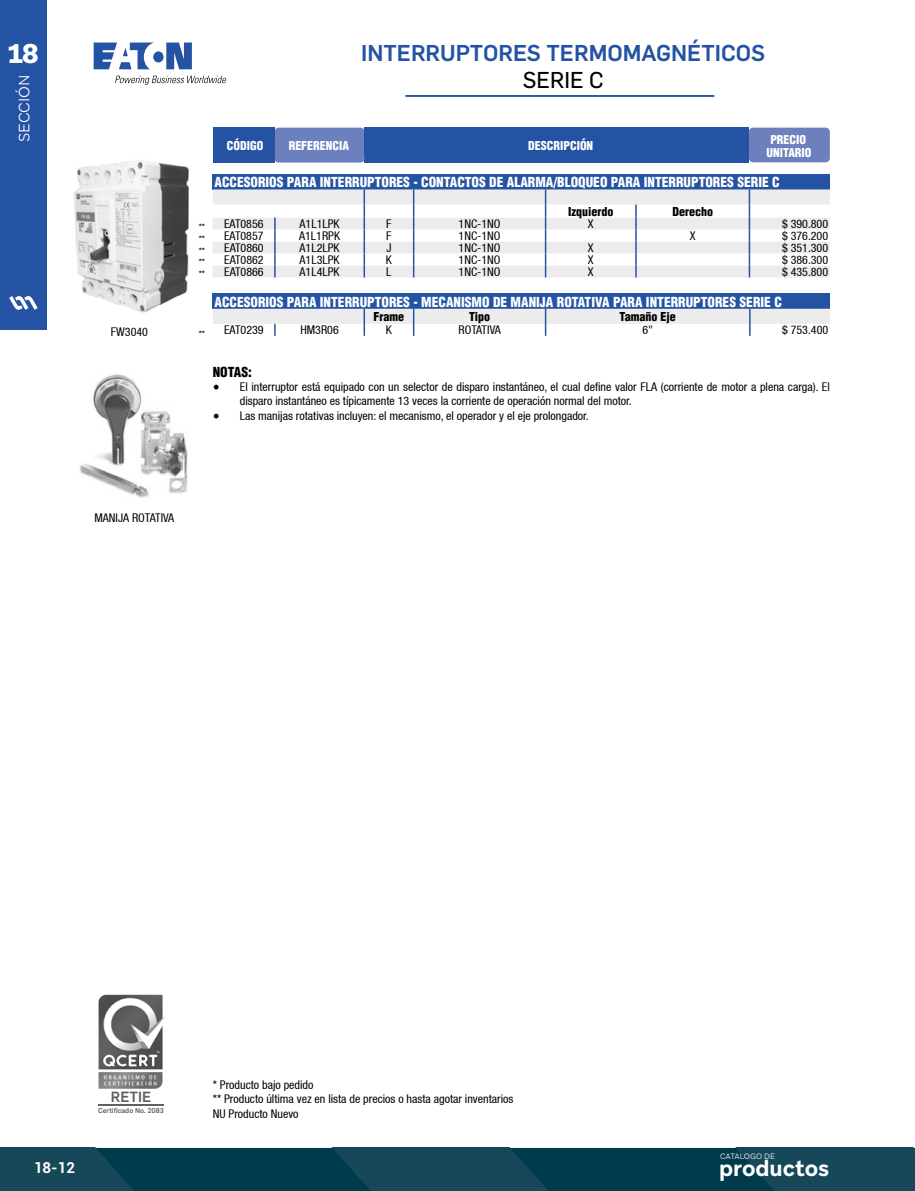
<style>
.page{position:relative;width:915px;height:1191px;background:#fff}
.page>*{position:absolute;margin:0;border:0;box-sizing:border-box;transform-origin:0 0}
.t1{font:900 27px "Aribau Grotesk";color:#fff}
.t2{font:500 22.5px "Flama";color:#2353a2}
.t3{font:22.5px "Flama Basic";color:#000}
.t4{font:700 22.2px "Aribau Grotesk";color:#fff}
.t5{font:300 15px "Aribau Grotesk";color:#fff}
.t6{font:700 15px "Roboto";color:#fff}
.t7{font:500 14.55px "Flama";color:#616160}
.t8{font:900 condensed 13.5px "Helvetica";color:#fff}
.t9{font:900 condensed 13.5px "Helvetica";color:#000}
.t10{font:condensed 12px/14.4px "Helvetica 57";color:#000}
.t11{font:900 condensed 12px "Helvetica";color:#000}
.t12{font:900 condensed 11.85px/12.6px "Helvetica";color:#fff;text-align:center}
.t13{font:condensed 9px/11.9px "Helvetica 57";color:#000;text-align:justify}
.t14{font:300 7.8px "Aribau Grotesk";letter-spacing:-.005em;color:#fff}
.t15{font:500 7.05px "Flama";color:#616160}
.s1{font-family:"Minion Pro";font-stretch:normal;font-size:18px}
</style>
<div class="page">
<svg style="left:94px;top:43px;width:98px;height:26px"></svg>
<svg style="left:115px;top:76px;width:111px;height:9px"></svg>
<hr style="left:405px;top:95px;width:309px;height:2px;background:#2353a2">
<div style="left:0;top:0;width:47px;height:330px;background:#2353a2"></div>
<svg style="left:9px;top:296px;width:29px;height:14px"></svg>
<svg style="left:0;top:1147px;width:914px;height:44px;background:#0d4355"></svg>
<div style="left:213px;top:174px;width:616px;height:15px;background:#2353a2"></div>
<svg style="left:213px;top:189px;width:616px;height:88px;fill:#ececec"></svg>
<svg style="left:274px;top:218px;width:1px;height:59px"></svg>
<svg style="left:363px;top:189px;width:2px;height:88px"></svg>
<svg style="left:413px;top:189px;width:1px;height:88px"></svg>
<svg style="left:544px;top:189px;width:2px;height:88px"></svg>
<svg style="left:635px;top:205px;width:1px;height:72px"></svg>
<svg style="left:748px;top:189px;width:2px;height:88px"></svg>
<div style="left:213px;top:294px;width:616px;height:15px;background:#2353a2"></div>
<svg style="left:213px;top:309px;width:616px;height:27px"></svg>
<img style="left:73px;top:160px;width:116px;height:153px">
<img style="left:98px;top:994px;width:68px;height:95px">
<hr style="left:98px;top:1104px;width:66px;height:2px;background:#616160">
<img style="left:80px;top:374px;width:108px;height:124px">
<div style="left:274px;top:128px;width:90px;height:34px;background:#6c80be;border-radius:4px"></div>
<div style="left:364px;top:128px;width:384px;height:34px;background:#2353a2"></div>
<div style="left:213px;top:128px;width:61px;height:34px;background:#2353a2"></div>
<div style="left:748px;top:128px;width:81px;height:34px;background:#6c80be;border-radius:4px"></div>
<h1 class="t1" style="left:8px;top:36px;width:33px">18</h1>
<p class="t5" style="left:15px;top:142px;width:69px;rotate:-90deg">SECCIÓN</p>
<p class="t10" style="left:111px;top:325px;width:39px">FW3040</p>
<h2 class="t2" style="left:361px;top:37px;width:405px">INTERRUPTORES TERMOMAGNÉTICOS</h2>
<h2 class="t3" style="left:522px;top:65px;width:82px">SERIE C</h2>
<p class="t13" style="left:199px;top:220px;width:8px">** ** ** ** **</p>
<p class="t13" style="left:199px;top:328px;width:8px">**</p>
<p class="t12" style="left:227px;top:139px;width:38px">CÓDIGO</p>
<p class="t12" style="left:288px;top:139px;width:62px">REFERENCIA</p>
<p class="t12" style="left:528px;top:139px;width:66px">DESCRIPCIÓN</p>
<p class="t12" style="left:766px;top:134px;width:47px">PRECIO<br>UNITARIO</p>
<p class="t8" style="left:214px;top:174px;width:566px">ACCESORIOS PARA INTERRUPTORES - CONTACTOS DE ALARMA/BLOQUEO PARA INTERRUPTORES SERIE C</p>
<p class="t11" style="left:568px;top:204px;width:47px">Izquierdo</p>
<p class="t11" style="left:672px;top:204px;width:42px">Derecho</p>
<p class="t10" style="left:224px;top:216px;width:41px">EAT0856</p>
<p class="t10" style="left:299px;top:216px;width:41px">A1L1LPK</p>
<p class="t10" style="left:386px;top:216px;width:7px">F</p>
<p class="t10" style="left:458px;top:216px;width:43px">1NC-1NO</p>
<p class="t10" style="left:587px;top:216px;width:7px">X</p>
<p class="t10" style="left:781px;top:216px;width:48px">$ 390.800</p>
<p class="t10" style="left:224px;top:228px;width:41px">EAT0857</p>
<p class="t10" style="left:299px;top:228px;width:42px">A1L1RPK</p>
<p class="t10" style="left:386px;top:228px;width:7px">F</p>
<p class="t10" style="left:458px;top:228px;width:43px">1NC-1NO</p>
<p class="t10" style="left:689px;top:228px;width:7px">X</p>
<p class="t10" style="left:781px;top:228px;width:48px">$ 376.200</p>
<p class="t10" style="left:224px;top:240px;width:41px">EAT0860</p>
<p class="t10" style="left:299px;top:240px;width:41px">A1L2LPK</p>
<p class="t10" style="left:386px;top:240px;width:7px">J</p>
<p class="t10" style="left:458px;top:240px;width:43px">1NC-1NO</p>
<p class="t10" style="left:587px;top:240px;width:7px">X</p>
<p class="t10" style="left:781px;top:240px;width:48px">$ 351.300</p>
<p class="t10" style="left:224px;top:252px;width:41px">EAT0862</p>
<p class="t10" style="left:299px;top:252px;width:41px">A1L3LPK</p>
<p class="t10" style="left:386px;top:252px;width:7px">K</p>
<p class="t10" style="left:458px;top:252px;width:43px">1NC-1NO</p>
<p class="t10" style="left:587px;top:252px;width:7px">X</p>
<p class="t10" style="left:781px;top:252px;width:48px">$ 386.300</p>
<p class="t10" style="left:224px;top:264px;width:41px">EAT0866</p>
<p class="t10" style="left:299px;top:264px;width:41px">A1L4LPK</p>
<p class="t10" style="left:386px;top:264px;width:7px">L</p>
<p class="t10" style="left:458px;top:264px;width:43px">1NC-1NO</p>
<p class="t10" style="left:587px;top:264px;width:7px">X</p>
<p class="t10" style="left:781px;top:264px;width:48px">$ 435.800</p>
<p class="t8" style="left:214px;top:293px;width:568px">ACCESORIOS PARA INTERRUPTORES - MECANISMO DE MANIJA ROTATIVA PARA INTERRUPTORES SERIE C</p>
<p class="t11" style="left:373px;top:309px;width:32px">Frame</p>
<p class="t11" style="left:469px;top:309px;width:23px">Tipo</p>
<p class="t11" style="left:619px;top:309px;width:58px">Tamaño Eje</p>
<p class="t10" style="left:224px;top:322px;width:41px">EAT0239</p>
<p class="t10" style="left:300px;top:322px;width:40px">HM3R06</p>
<p class="t10" style="left:386px;top:322px;width:7px">K</p>
<p class="t10" style="left:458px;top:322px;width:44px">ROTATIVA</p>
<p class="t10" style="left:642px;top:322px;width:12px">6"</p>
<p class="t10" style="left:781px;top:322px;width:48px">$ 753.400</p>
<p class="t9" style="left:213px;top:363px;width:41px">NOTAS:</p>
<p class="t10" style="left:240px;top:379px;width:591px;text-indent:-27px"><span class="s1">•</span> El interruptor está equipado con un selector de disparo instantáneo, el cual define valor FLA (corriente de motor a plena carga). El disparo instantáneo es típicamente 13 veces la corriente de operación normal del motor.</p>
<p class="t10" style="left:213px;top:408px;width:377px"><span class="s1">•</span> Las manijas rotativas incluyen: el mecanismo, el operador y el eje prolongador.</p>
<p class="t10" style="left:94px;top:510px;width:81px">MANIJA ROTATIVA</p>
<p class="t6" style="left:34px;top:1157px;width:42px">18-12</p>
<p class="t7" style="left:111px;top:1086px;width:42px">RETIE</p>
<p class="t15" style="left:98px;top:1105px;width:67px">Certificado No. 2083</p>
<p class="t10" style="left:213px;top:1077px;width:302px">* Producto bajo pedido<br>** Producto última vez en lista de precios o hasta agotar inventarios<br>NU Producto Nuevo</p>
<p class="t14" style="left:719px;top:1151px;width:57px">CATALOGO DE</p>
<h3 class="t4" style="left:719px;top:1154px;width:111px">productos</h3>
</div>
